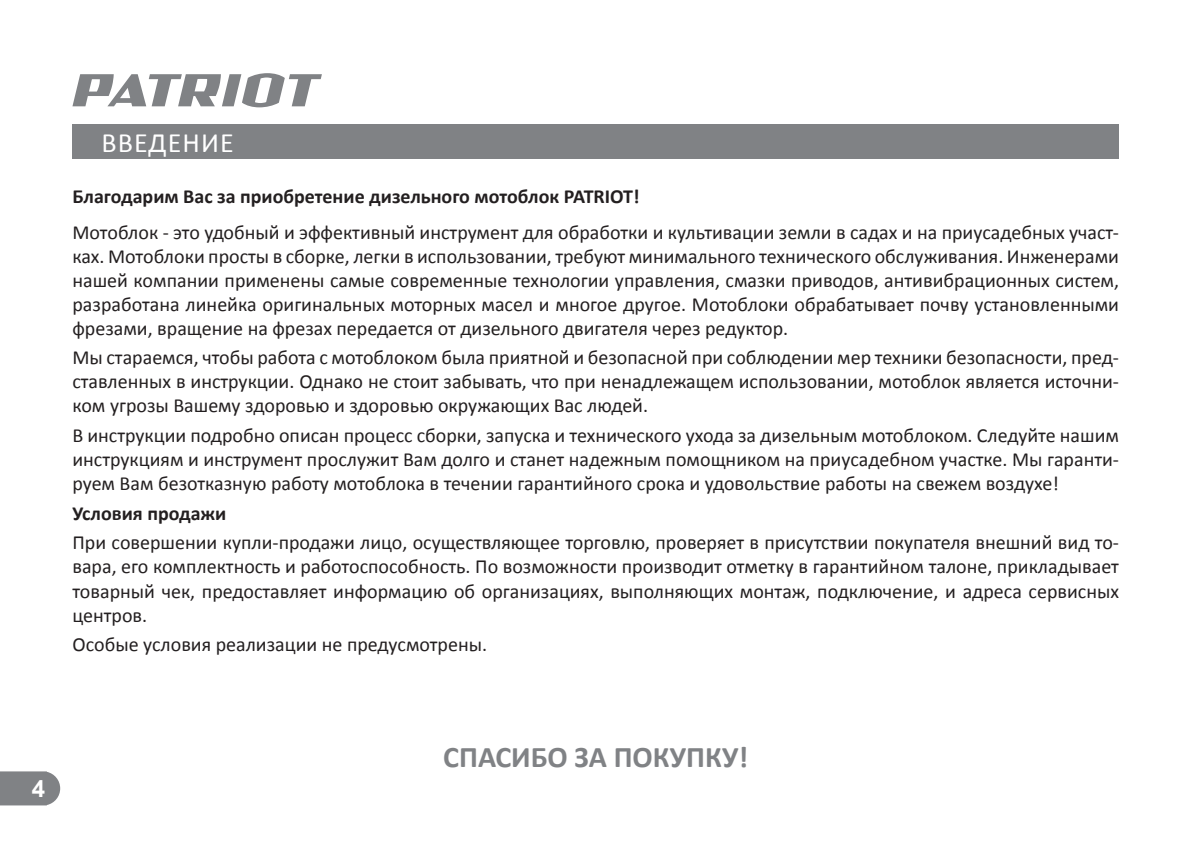
<style>
.page{position:relative;width:1191px;height:841px;background:#fff}
.page>*{position:absolute;margin:0;border:0;box-sizing:border-box;transform-origin:0 0}
.t1{font:700 30px "Calibri";color:#808285}
.t2{font:28px "Calibri";letter-spacing:.04em;color:#fff}
.t3{font:700 24px "Arial";color:#fff}
.t4{font:20px/24px "Calibri";color:#231f20;text-align:justify}
.t5{font:700 20px "Calibri";color:#231f20}
</style>
<div class="page">
<svg style="left:0;top:771px;width:60px;height:34px"></svg>
<svg style="left:72px;top:73px;width:250px;height:34px"></svg>
<div style="left:72px;top:124px;width:1047px;height:34px;background:#808285"></div>
<h2 class="t2" style="left:101px;top:125px;width:134px">ВВЕДЕНИЕ</h2>
<p class="t5" style="left:72px;top:184px;width:569px">Благодарим Вас за приобретение дизельного мотоблок PATRIOT!</p>
<p class="t4" style="left:72px;top:220px;width:1048px">Мотоблок - это удобный и эффективный инструмент для обработки и культивации земли в садах и на приусадебных участ&shy;ках. Мотоблоки просты в сборке, легки в использовании, требуют минимального технического обслуживания. Инженерами нашей компании применены самые современные технологии управления, смазки приводов, антивибрационных систем, разработана линейка оригинальных моторных масел и многое другое. Мотоблоки обрабатывает почву установленными фрезами, вращение на фрезах передается от дизельного двигателя через редуктор.</p>
<p class="t4" style="left:72px;top:346px;width:1048px">Мы стараемся, чтобы работа с мотоблоком была приятной и безопасной при соблюдении мер техники безопасности, пред&shy;ставленных в инструкции. Однако не стоит забывать, что при ненадлежащем использовании, мотоблок является источни&shy;ком угрозы Вашему здоровью и здоровью окружающих Вас людей.</p>
<p class="t4" style="left:72px;top:423px;width:1048px">В инструкции подробно описан процесс сборки, запуска и технического ухода за дизельным мотоблоком. Следуйте нашим инструкциям и инструмент прослужит Вам долго и станет надежным помощником на приусадебном участке. Мы гаранти&shy;руем Вам безотказную работу мотоблока в течении гарантийного срока и удовольствие работы на свежем воздухе!</p>
<p class="t5" style="left:72px;top:500px;width:155px">Условия продажи</p>
<p class="t4" style="left:72px;top:531px;width:1048px">При совершении купли-продажи лицо, осуществляющее торговлю, проверяет в присутствии покупателя внешний вид то&shy;вара, его комплектность и работоспособность. По возможности производит отметку в гарантийном талоне, прикладывает товарный чек, предоставляет информацию об организациях, выполняющих монтаж, подключение, и адреса сервисных центров.</p>
<p class="t4" style="left:72px;top:632px;width:416px">Особые условия реализации не предусмотрены.</p>
<p class="t3" style="left:32px;top:774px;width:15px">4</p>
<h1 class="t1" style="left:443px;top:737px;width:306px">СПАСИБО ЗА ПОКУПКУ!</h1>
</div>
